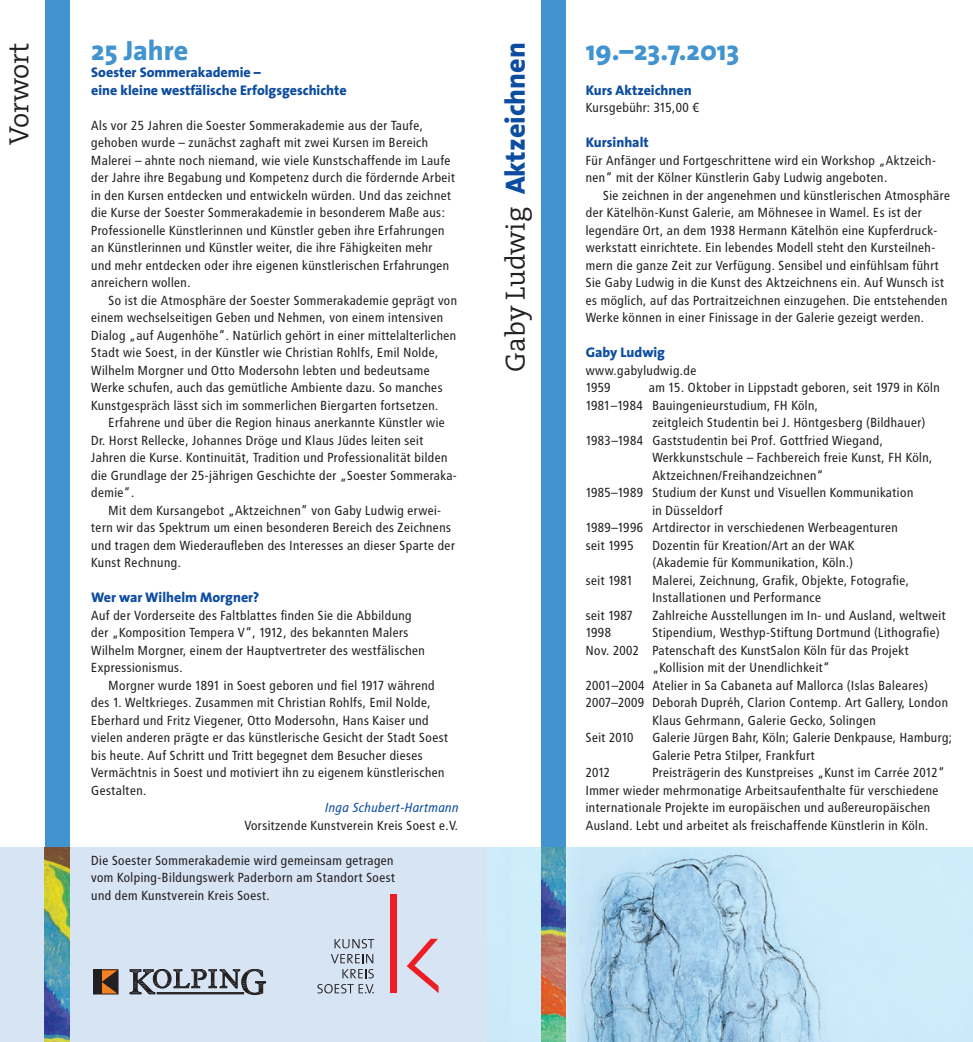
<style>
.page{position:relative;width:973px;height:1042px;background:#fff}
.page>*{position:absolute;margin:0;border:0;box-sizing:border-box;transform-origin:0 0}
.t1{font:800 28px "The Sans";color:#0d4da1}
.t2{font:800 28px "The Sans";color:#4194d0}
.t3{font:300 28px "The Serif";color:#231f20}
.t4{font:800 14px/17.5px "The Sans";color:#0d4da1}
.t5{font:13.12px/17.5px "Transit";color:#231f20}
.t6{font:italic 13.12px "Transit";color:#0d4da1}
.t7{font:13.12px "Transit";letter-spacing:-.02em;color:#231f20}
.s1{font-family:"The Serif";font-weight:300;color:#231f20}
</style>
<div class="page">
<div style="left:541px;top:0;width:25px;height:1042px;background:#4194d0"></div>
<div style="left:45px;top:0;width:24px;height:1042px;background:#4194d0"></div>
<img style="left:486px;top:847px;width:486px;height:195px">
<div style="left:0;top:847px;width:486px;height:195px;background:#d6e4f4"></div>
<img style="left:541px;top:847px;width:25px;height:195px">
<img style="left:45px;top:847px;width:24px;height:195px">
<div style="left:390px;top:894px;width:6px;height:99px;background:#ee1d23"></div>
<svg style="left:406px;top:939px;width:32px;height:54px"></svg>
<svg style="left:317px;top:984px;width:57px;height:9px"></svg>
<svg style="left:342px;top:969px;width:32px;height:9px"></svg>
<svg style="left:331px;top:954px;width:42px;height:9px"></svg>
<svg style="left:334px;top:939px;width:40px;height:9px"></svg>
<div style="left:93px;top:969px;width:25px;height:25px;border:1px solid #231f20"></div>
<div style="left:93px;top:970px;width:9px;height:24px;background:#231f20"></div>
<svg style="left:102px;top:970px;width:16px;height:24px"></svg>
<svg style="left:130px;top:969px;width:136px;height:26px"></svg>
<h1 class="t2" style="left:91px;top:27px;width:99px">25 Jahre</h1>
<p class="t4" style="left:91px;top:63px;width:257px">Soester Sommerakademie –<br>eine kleine westfälische Erfolgsgeschichte</p>
<p class="t5" style="left:91px;top:117px;width:366px">Als vor 25 Jahren die Soester Sommerakademie aus der Taufe, gehoben wurde – zunächst zaghaft mit zwei Kursen im Bereich Malerei – ahnte noch niemand, wie viele Kunstschaffende im Laufe der Jahre ihre Begabung und Kompetenz durch die fördernde Arbeit in den Kursen entdecken und entwickeln würden. Und das zeichnet die Kurse der Soester Sommerakademie in besonderem Maße aus:<br>Professionelle Künstlerinnen und Künstler geben ihre Erfahrungen an Künstlerinnen und Künstler weiter, die ihre Fähigkeiten mehr und mehr entdecken oder ihre eigenen künstlerischen Erfahrungen anreichern wollen.</p>
<p class="t5" style="left:91px;top:292px;width:368px;text-indent:17px">So ist die Atmosphäre der Soester Sommerakademie geprägt von einem wechselseitigen Geben und Nehmen, von einem intensiven Dialog „auf Augenhöhe”. Natürlich gehört in einer mittelalterlichen Stadt wie Soest, in der Künstler wie Christian Rohlfs, Emil Nolde, Wilhelm Morgner und Otto Modersohn lebten und bedeutsame Werke schufen, auch das gemütliche Ambiente dazu. So manches Kunstgespräch lässt sich im sommerlichen Biergarten fortsetzen.</p>
<p class="t5" style="left:91px;top:414px;width:367px;text-indent:17px">Erfahrene und über die Region hinaus anerkannte Künstler wie Dr. Horst Rellecke, Johannes Dröge und Klaus Jüdes leiten seit Jahren die Kurse. Kontinuität, Tradition und Professionalität bilden die Grundlage der 25-jährigen Geschichte der „Soester Sommeraka&shy;demie“.</p>
<p class="t5" style="left:91px;top:502px;width:365px;text-indent:17px">Mit dem Kursangebot „Aktzeichnen” von Gaby Ludwig erwei&shy;tern wir das Spektrum um einen besonderen Bereich des Zeichnens und tragen dem Wiederaufleben des Interesses an dieser Sparte der Kunst Rechnung.</p>
<p class="t4" style="left:91px;top:588px;width:170px">Wer war Wilhelm Morgner?</p>
<p class="t5" style="left:91px;top:607px;width:335px">Auf der Vorderseite des Faltblattes finden Sie die Abbildung der „Komposition Tempera V“, 1912, des bekannten Malers Wilhelm Morgner, einem der Hauptvertreter des westfälischen Expressionismus.</p>
<p class="t5" style="left:91px;top:677px;width:358px;text-indent:17px">Morgner wurde 1891 in Soest geboren und fiel 1917 während des 1. Weltkrieges. Zusammen mit Christian Rohlfs, Emil Nolde, Eberhard und Fritz Viegener, Otto Modersohn, Hans Kaiser und vielen anderen prägte er das künstlerische Gesicht der Stadt Soest bis heute. Auf Schritt und Tritt begegnet dem Besucher dieses Vermächtnis in Soest und motiviert ihn zu eigenem künstlerischen Gestalten.</p>
<p class="t6" style="left:325px;top:800px;width:135px">Inga Schubert-Hartmann</p>
<p class="t5" style="left:244px;top:817px;width:216px">Vorsitzende Kunstverein Kreis Soest e.V.</p>
<p class="t5" style="left:91px;top:852px;width:306px">Die Soester Sommerakademie wird gemeinsam getragen vom Kolping-Bildungswerk Paderborn am Standort Soest und dem Kunstverein Kreis Soest.</p>
<h1 class="t3" style="left:-4px;top:145px;width:104px;rotate:-90deg">Vorwort</h1>
<h1 class="t2" style="left:585px;top:27px;width:155px">19.–23.7.2013</h1>
<h1 class="t1" style="left:491px;top:372px;width:331px;rotate:-90deg"><span class="s1">Gaby Ludwig</span> Aktzeichnen</h1>
<p class="t4" style="left:585px;top:81px;width:107px">Kurs Aktzeichnen</p>
<p class="t5" style="left:585px;top:99px;width:116px">Kursgebühr: 315,00 €</p>
<p class="t4" style="left:585px;top:133px;width:64px">Kursinhalt</p>
<p class="t5" style="left:585px;top:152px;width:352px">Für Anfänger und Fortgeschrittene wird ein Workshop „Aktzeich&shy;nen“ mit der Kölner Künstlerin Gaby Ludwig angeboten.</p>
<p class="t5" style="left:585px;top:187px;width:366px;text-indent:17px">Sie zeichnen in der angenehmen und künstlerischen Atmosphäre der Kätelhön-Kunst Galerie, am Möhnesee in Wamel. Es ist der legendäre Ort, an dem 1938 Hermann Kätelhön eine Kupferdruck&shy;werkstatt einrichtete. Ein lebendes Modell steht den Kursteilneh&shy;mern die ganze Zeit zur Verfügung. Sensibel und einfühlsam führt Sie Gaby Ludwig in die Kunst des Aktzeichnens ein. Auf Wunsch ist es möglich, auf das Portraitzeichnen einzugehen. Die entstehenden Werke können in einer Finissage in der Galerie gezeigt werden.</p>
<p class="t4" style="left:585px;top:343px;width:81px">Gaby Ludwig</p>
<p class="t5" style="left:585px;top:362px;width:112px">www.gabyludwig.de<br>1959</p>
<p class="t5" style="left:648px;top:379px;width:293px">am 15. Oktober in Lippstadt geboren, seit 1979 in Köln</p>
<p class="t5" style="left:585px;top:397px;width:234px">1981–1984 Bauingenieurstudium, FH Köln,</p>
<p class="t5" style="left:652px;top:414px;width:275px">zeitgleich Studentin bei J. Höntgesberg (Bildhauer)</p>
<p class="t5" style="left:585px;top:432px;width:299px">1983–1984 Gaststudentin bei Prof. Gottfried Wiegand,</p>
<p class="t5" style="left:652px;top:449px;width:282px">Werkkunstschule – Fachbereich freie Kunst, FH Köln,</p>
<p class="t5" style="left:652px;top:467px;width:173px">Aktzeichnen/Freihandzeichnen“</p>
<p class="t5" style="left:585px;top:484px;width:329px">1985–1989 Studium der Kunst und Visuellen Kommunikation</p>
<p class="t5" style="left:652px;top:502px;width:72px">in Düsseldorf</p>
<p class="t5" style="left:585px;top:519px;width:314px">1989–1996 Artdirector in verschiedenen Werbeagenturen</p>
<p class="t5" style="left:585px;top:537px;width:50px">seit 1995</p>
<p class="t5" style="left:652px;top:537px;width:204px">Dozentin für Kreation/Art an der WAK (Akademie für Kommunikation, Köln.)</p>
<p class="t5" style="left:585px;top:572px;width:49px">seit 1981</p>
<p class="t5" style="left:652px;top:572px;width:258px">Malerei, Zeichnung, Grafik, Objekte, Fotografie,<br>Installationen und Performance</p>
<p class="t5" style="left:585px;top:607px;width:49px">seit 1987</p>
<p class="t5" style="left:652px;top:607px;width:295px">Zahlreiche Ausstellungen im In- und Ausland, weltweit</p>
<p class="t5" style="left:585px;top:624px;width:27px">1998</p>
<p class="t5" style="left:652px;top:624px;width:289px">Stipendium, Westhyp-Stiftung Dortmund (Lithografie)</p>
<p class="t5" style="left:585px;top:642px;width:325px">Nov. 2002 Patenschaft des KunstSalon Köln für das Projekt</p>
<p class="t5" style="left:652px;top:659px;width:179px">„Kollision mit der Unendlichkeit“</p>
<p class="t5" style="left:585px;top:677px;width:344px">2001–2004 Atelier in Sa Cabaneta auf Mallorca (Islas Baleares)</p>
<p class="t5" style="left:585px;top:694px;width:364px">2007–2009 Deborah Dupréh, Clarion Contemp. Art Gallery, London</p>
<p class="t5" style="left:652px;top:712px;width:225px">Klaus Gehrmann, Galerie Gecko, Solingen</p>
<p class="t7" style="left:585px;top:730px;width:50px">Seit 2010</p>
<p class="t5" style="left:652px;top:729px;width:302px">Galerie Jürgen Bahr, Köln; Galerie Denkpause, Hamburg;<br>Galerie Petra Stilper, Frankfurt</p>
<p class="t5" style="left:585px;top:764px;width:26px">2012</p>
<p class="t5" style="left:585px;top:764px;width:361px;text-indent:67px">Preisträgerin des Kunstpreises „Kunst im Carrée 2012“ Immer wieder mehrmonatige Arbeitsaufenthalte für verschiedene internationale Projekte im europäischen und außereuropäischen Ausland. Lebt und arbeitet als freischaffende Künstlerin in Köln.</p>
</div>
